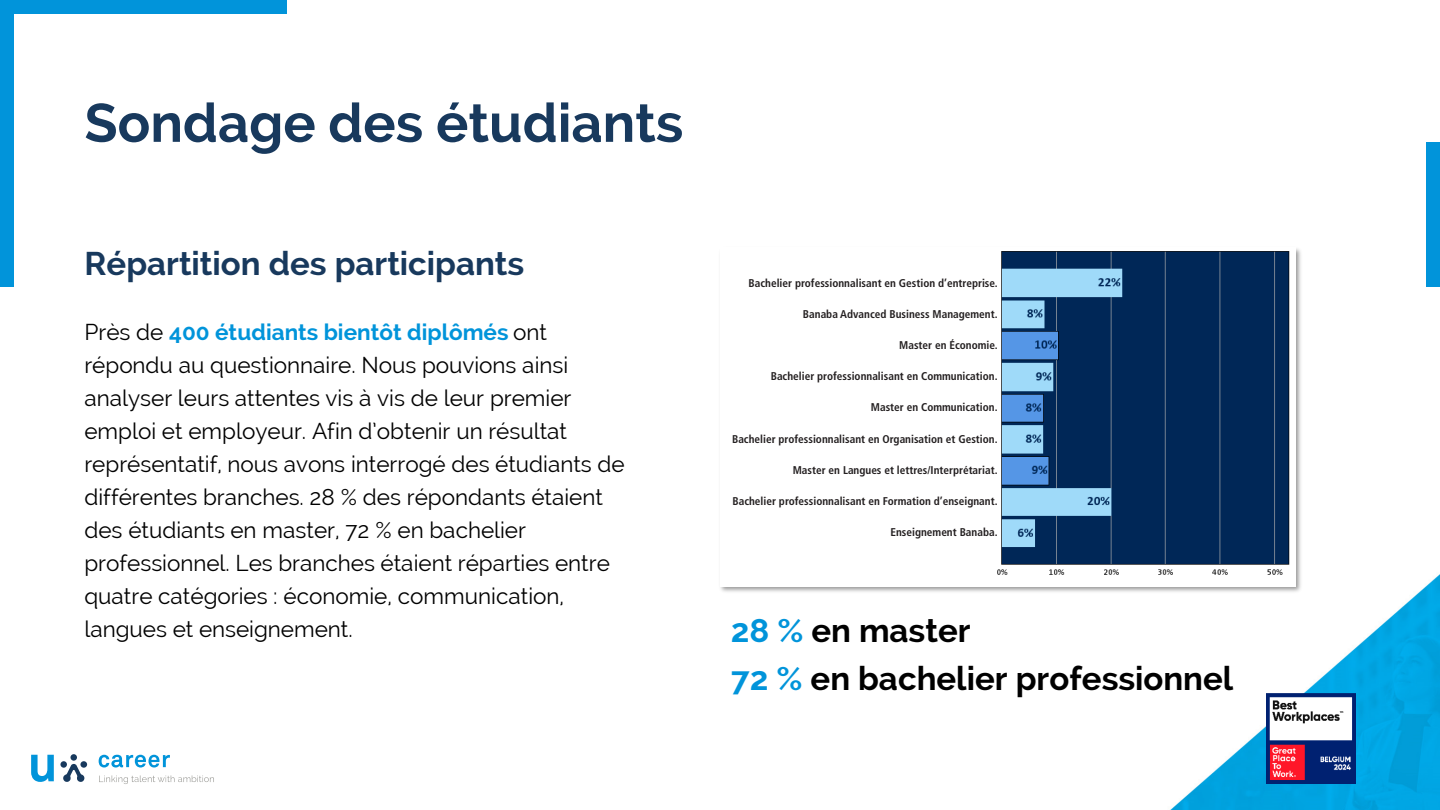
<style>
.page{position:relative;width:1440px;height:810px;background:#fff}
.page>*{position:absolute;margin:0;border:0;box-sizing:border-box;transform-origin:0 0}
.t1{font:700 54px "Raleway";color:#18395d}
.t2{font:700 33px/48.2px "Raleway";color:#000}
.t3{font:700 33px "Raleway";color:#18395d}
.t4{font:22.5px/33px "Raleway";color:#000}
.t5{font:700 condensed 11.25px "Frutiger LT Std";color:#231f20}
.s1{font-weight:700;color:#0194da}
.s2{color:#0194da}
</style>
<div class="page">
<img style="left:31px;top:574px;width:1409px;height:236px">
<div style="left:60px;top:761px;width:7px;height:7px;background:#18395d;border-radius:50%"></div>
<div style="left:80px;top:761px;width:7px;height:7px;background:#18395d;border-radius:50%"></div>
<div style="left:70px;top:754px;width:7px;height:7px;background:#18395d;border-radius:50%"></div>
<svg style="left:63px;top:764px;width:22px;height:18px"></svg>
<svg style="left:31px;top:755px;width:23px;height:27px"></svg>
<svg style="left:99px;top:755px;width:71px;height:13px"></svg>
<svg style="left:99px;top:775px;width:115px;height:9px"></svg>
<img style="left:1266px;top:693px;width:90px;height:91px">
<div style="left:1426px;top:142px;width:14px;height:145px;background:#0194da"></div>
<div style="left:0;top:0;width:14px;height:287px;background:#0194da"></div>
<div style="left:0;top:0;width:287px;height:14px;background:#0194da"></div>
<img style="left:717px;top:248px;width:587px;height:347px">
<img style="left:720px;top:248px;width:575px;height:338px">
<div style="left:731px;top:611px;width:72px;height:38px;background:#fff"></div>
<div style="left:803px;top:611px;width:8px;height:38px;background:#fff"></div>
<div style="left:811px;top:611px;width:160px;height:38px;background:#fff"></div>
<div style="left:731px;top:659px;width:71px;height:39px;background:#fff"></div>
<div style="left:802px;top:659px;width:9px;height:39px;background:#fff"></div>
<div style="left:811px;top:659px;width:422px;height:39px;background:#fff"></div>
<div style="left:722px;top:252px;width:278px;height:312px;background:#fff"></div>
<h1 class="t1" style="left:84px;top:92px;width:600px">Sondage des étudiants</h1>
<h2 class="t3" style="left:84px;top:244px;width:441px">Répartition des participants</h2>
<p class="t4" style="left:84px;top:315px;width:542px">Près de <span class="s1">400 étudiants bientôt diplômés</span> ont répondu au questionnaire. Nous pouvions ainsi analyser leurs attentes vis à vis de leur premier emploi et employeur. Afin d’obtenir un résultat représentatif, nous avons interrogé des étudiants de différentes branches. 28 % des répondants étaient des étudiants en master, 72 % en bachelier professionnel. Les branches étaient réparties entre quatre catégories : économie, communication, langues et enseignement.</p>
<p class="t5" style="left:749px;top:276px;width:251px">Bachelier professionnalisant en Gestion d’entreprise.</p>
<p class="t5" style="left:803px;top:307px;width:196px">Banaba Advanced Business Management.</p>
<p class="t5" style="left:899px;top:338px;width:100px">Master en Économie.</p>
<p class="t5" style="left:771px;top:370px;width:228px">Bachelier professionnalisant en Communication.</p>
<p class="t5" style="left:871px;top:401px;width:128px">Master en Communication.</p>
<p class="t5" style="left:732px;top:432px;width:267px">Bachelier professionnalisant en Organisation et Gestion.</p>
<p class="t5" style="left:793px;top:463px;width:206px">Master en Langues et lettres/Interprétariat.</p>
<p class="t5" style="left:732px;top:494px;width:267px">Bachelier professionnalisant en Formation d’enseignant.</p>
<p class="t5" style="left:891px;top:526px;width:109px">Enseignement Banaba.</p>
<h2 class="t2" style="left:731px;top:606px;width:504px"><span class="s2">28 %</span> en master<br><span class="s2">72 %</span> en bachelier professionnel</h2>
</div>
